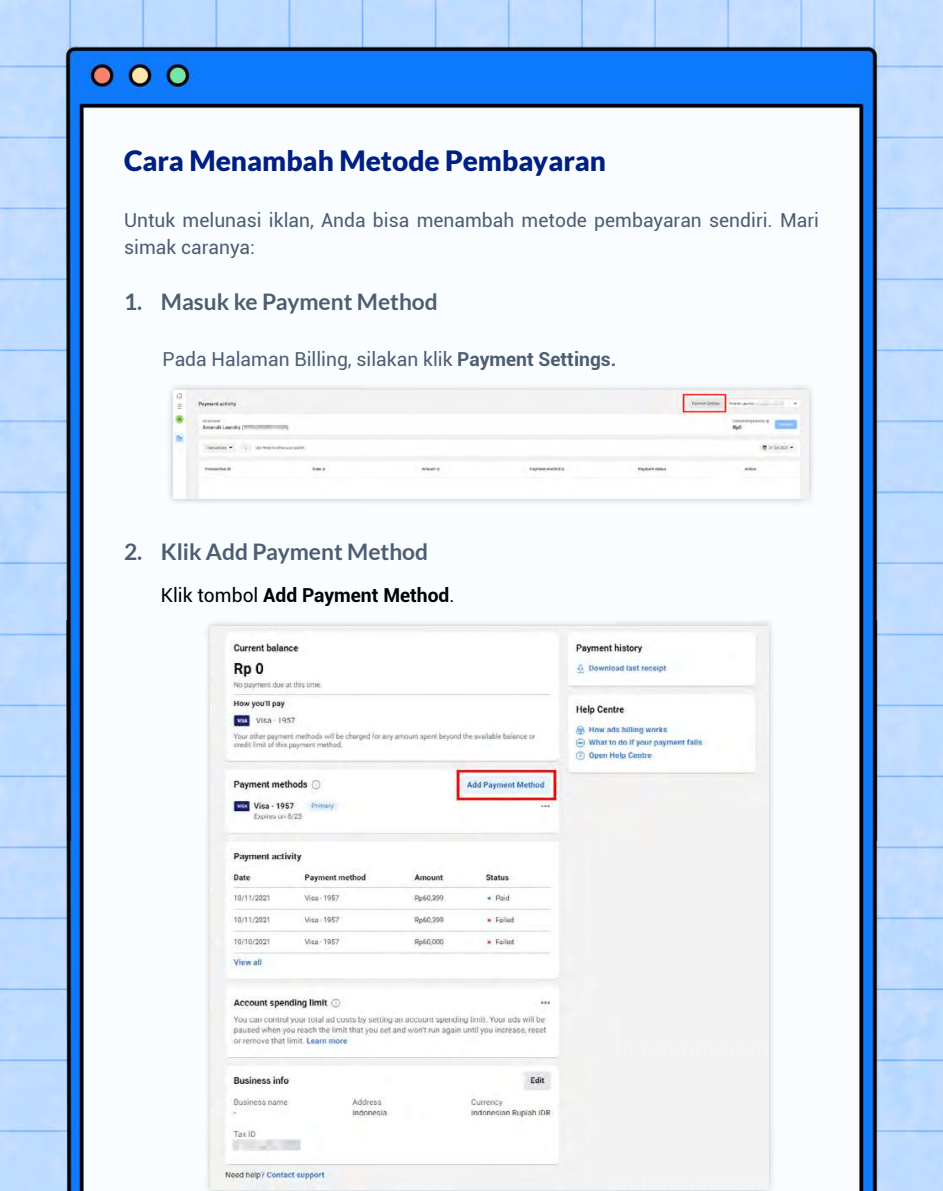
<style>
.page{position:relative;width:943px;height:1191px;background:#fff}
.page>*{position:absolute;margin:0;border:0;box-sizing:border-box;transform-origin:0 0}
.t1{font:900 28px "Lato";color:#001f82}
.t2{font:700 22.75px "Lato";color:#4e5d72}
.t3{font:19.25px/26.2px "Roboto";color:#4e5d72}
.t4{font:700 19.25px "Roboto";color:#000}
.s1{font-weight:700}
.s2{font-weight:400}
</style>
<div class="page">
<img style="left:0;top:840px;width:943px;height:351px">
<img style="left:0;top:0;width:943px;height:840px">
<div style="left:165px;top:382px;width:651px;height:125px;background:#000;opacity:.25"></div>
<img style="left:173px;top:390px;width:635px;height:109px">
<div style="left:204px;top:619px;width:572px;height:572px;background:#000;opacity:.25"></div>
<img style="left:211px;top:626px;width:558px;height:563px">
<h1 class="t1" style="left:124px;top:145px;width:483px">Cara Menambah Metode Pembayaran</h1>
<p class="t3" style="left:124px;top:207px;width:696px">Untuk melunasi iklan, Anda bisa menambah metode pembayaran sendiri. Mari simak caranya:</p>
<p class="t2" style="left:124px;top:289px;width:315px">1. Masuk ke Payment Method</p>
<p class="t3" style="left:163px;top:346px;width:455px">Pada Halaman Billing, silakan klik <span class="s1">Payment Settings.</span></p>
<p class="t2" style="left:124px;top:539px;width:305px">2. Klik Add Payment Method</p>
<p class="t4" style="left:161px;top:582px;width:295px"><span class="s2">Klik tombol</span> Add Payment Method<span class="s2">.</span></p>
</div>
